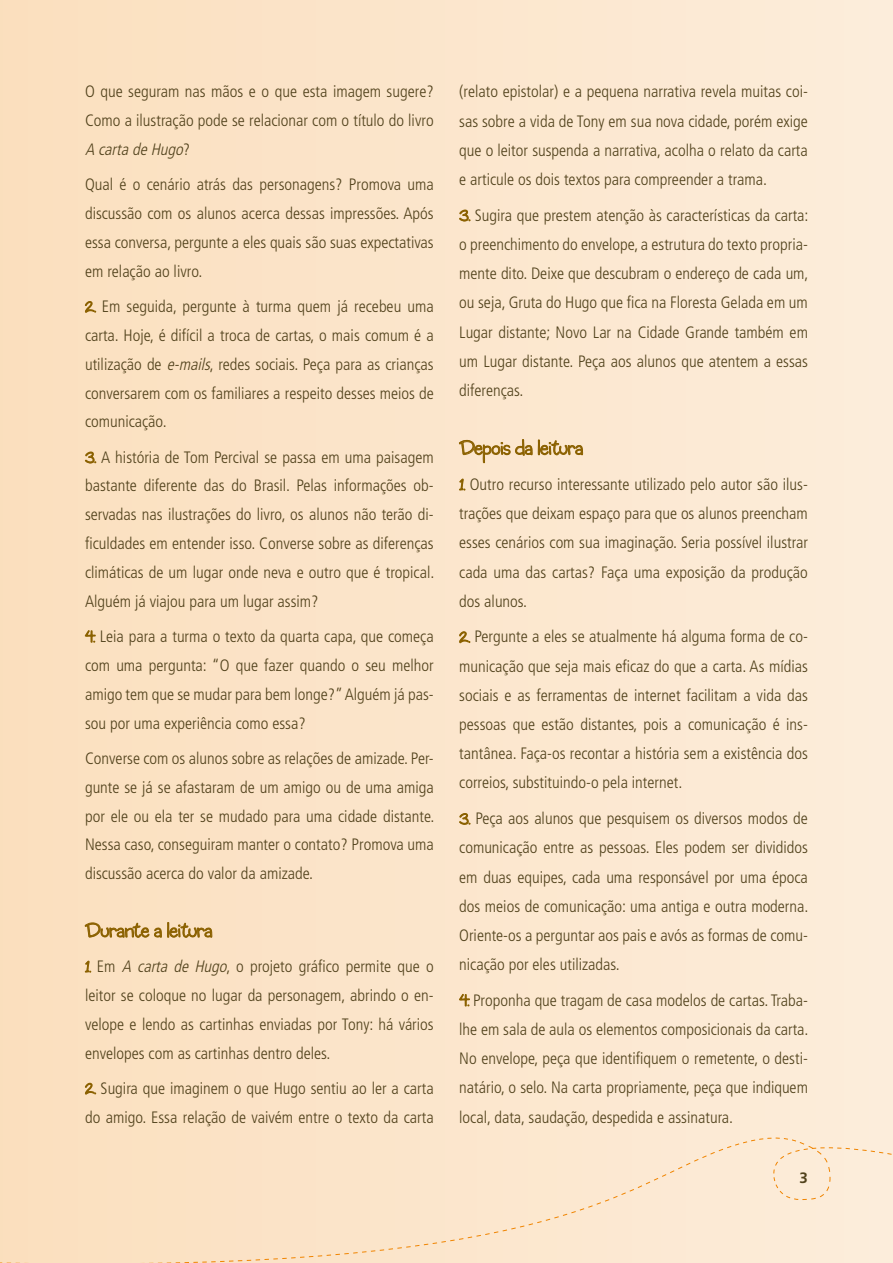
<style>
.page{position:relative;width:893px;height:1263px;background:#fff}
.page>*{position:absolute;margin:0;border:0;box-sizing:border-box;transform-origin:0 0}
.t1{font:21px "Coop Forged";color:#8b6100}
.t2{font:300 condensed 16.5px/29.2px "Frutiger LT Std";color:#51421c;text-align:justify}
.t3{font:700 15px "Frutiger LT Std";color:#51421c}
.s1{font-style:italic}
.s2{font-family:"Coop Forged";font-weight:400;font-stretch:normal;color:#8b6100}
</style>
<div class="page">
<div style="left:0;top:0;width:893px;height:1263px;background:linear-gradient(to right,#fbdfbe,#fceddb)"></div>
<hr style="left:0;top:0;width:1px;height:1263px;background:#f08400">
<svg style="left:732px;top:1134px;width:161px;height:7px"></svg>
<svg style="left:0;top:1141px;width:893px;height:122px;background:#fbe5cb"></svg>
<svg style="left:85px;top:275px;width:12px;height:38px"></svg>
<svg style="left:85px;top:446px;width:12px;height:18px"></svg>
<svg style="left:85px;top:630px;width:11px;height:13px"></svg>
<svg style="left:84px;top:922px;width:129px;height:61px;background:#f0d5b0"></svg>
<svg style="left:85px;top:1056px;width:12px;height:39px"></svg>
<svg style="left:459px;top:204px;width:12px;height:18px"></svg>
<svg style="left:459px;top:439px;width:124px;height:26px;background:#e2c9a0"></svg>
<svg style="left:459px;top:478px;width:7px;height:23px"></svg>
<svg style="left:459px;top:605px;width:12px;height:38px"></svg>
<svg style="left:459px;top:807px;width:12px;height:18px"></svg>
<svg style="left:459px;top:994px;width:11px;height:13px"></svg>
<p class="t2" style="left:85px;top:78px;width:350px;line-height:28.8px">O que seguram nas mãos e o que esta imagem sugere?<br>Como a ilustração pode se relacionar com o título do livro <span class="s1">A cartadeHugo</span>?</p>
<p class="t2" style="left:85px;top:170px;width:350px;line-height:28.8px">Qual é o cenário atrás das personagens? Promova uma discussão com os alunos acerca dessas impressões. Após essa conversa, pergunte a eles quais são suas expectativas em relação ao livro.</p>
<p class="t2" style="left:85px;top:292px;width:350px;line-height:28.8px"><span class="s2">2.</span> Em seguida, pergunte à turma quem já recebeu uma carta. Hoje, é difícil a troca de cartas, o mais comum é a utilização de <span class="s1">e-mails</span>, redes sociais. Peça para as crianças conversarem com os familiares a respeito desses meios de comunicação.</p>
<p class="t2" style="left:85px;top:443px;width:351px;line-height:28.8px"><span class="s2">3.</span> A história de Tom Percival se passa em uma paisagem bastante diferente das do Brasil. Pelas informações ob&shy;servadas nas ilustrações do livro, os alunos não terão di&shy;ficuldades em entender isso. Converse sobre as diferenças climáticas de um lugar onde neva e outro que é tropical.<br>Alguém já viajou para um lugar assim?</p>
<p class="t2" style="left:85px;top:622px;width:350px;line-height:28.8px"><span class="s2">4.</span> Leia para a turma o texto da quarta capa, que começa com uma pergunta: “O que fazer quando o seu melhor amigo tem que se mudar para bem longe?” Alguém já pas&shy;sou por uma experiência como essa?</p>
<p class="t2" style="left:85px;top:744px;width:351px;line-height:28.8px">Converse com os alunos sobre as relações de amizade. Per&shy;gunte se já se afastaram de um amigo ou de uma amiga por ele ou ela ter se mudado para uma cidade distante.<br>Nessa caso, conseguiram manter o contato? Promova uma discussão acerca do valor da amizade.</p>
<p class="t1" style="left:85px;top:917px;width:129px">Durante a leitura</p>
<p class="t2" style="left:85px;top:952px;width:350px;line-height:28.8px"><span class="s2">1.</span> Em <span class="s1">A carta de Hugo</span>, o projeto gráfico permite que o leitor se coloque no lugar da personagem, abrindo o en&shy;velope e lendo as cartinhas enviadas por Tony: há vários envelopes com as cartinhas dentro deles.</p>
<p class="t2" style="left:85px;top:1074px;width:350px;line-height:28.8px"><span class="s2">2.</span> Sugira que imaginem o que Hugo sentiu ao ler a carta do amigo. Essa relação de vaivém entre o texto da carta</p>
<p class="t2" style="left:459px;top:77px;width:350px">(relato epistolar) e a pequena narrativa revela muitas coi&shy;sas sobre a vida de Tony em sua nova cidade, porém exige que o leitor suspenda a narrativa, acolha o relato da carta e articule os dois textos para compreender a trama.</p>
<p class="t2" style="left:459px;top:201px;width:351px"><span class="s2">3.</span> Sugira que prestem atenção às características da carta: o preenchimento do envelope, a estrutura do texto propria&shy;mente dito. Deixe que descubram o endereço de cada um, ou seja, Gruta do Hugo que fica na Floresta Gelada em um Lugar distante; Novo Lar na Cidade Grande também em um Lugar distante. Peça aos alunos que atentem a essas diferenças.</p>
<p class="t1" style="left:459px;top:435px;width:125px">Depois da leitura</p>
<p class="t2" style="left:459px;top:470px;width:350px"><span class="s2">1.</span> Outro recurso interessante utilizado pelo autor são ilus&shy;trações que deixam espaço para que os alunos preencham esses cenários com sua imaginação. Seria possível ilustrar cada uma das cartas? Faça uma exposição da produção dos alunos.</p>
<p class="t2" style="left:459px;top:622px;width:350px"><span class="s2">2.</span> Pergunte a eles se atualmente há alguma forma de co&shy;municação que seja mais eficaz do que a carta. As mídias sociais e as ferramentas de internet facilitam a vida das pessoas que estão distantes, pois a comunicação é ins&shy;tantânea. Faça-os recontar a história sem a existência dos correios, substituindo-o pela internet.</p>
<p class="t2" style="left:459px;top:804px;width:351px"><span class="s2">3.</span> Peça aos alunos que pesquisem os diversos modos de comunicação entre as pessoas. Eles podem ser divididos em duas equipes, cada uma responsável por uma época dos meios de comunicação: uma antiga e outra moderna.<br>Oriente-os a perguntar aos pais e avós as formas de comu&shy;nicação por eles utilizadas.</p>
<p class="t2" style="left:459px;top:986px;width:351px"><span class="s2">4.</span> Proponha que tragam de casa modelos de cartas. Traba&shy;lhe em sala de aula os elementos composicionais da carta.<br>No envelope, peça que identifiquem o remetente, o desti&shy;natário, o selo. Na carta propriamente, peça que indiquem local, data, saudação, despedida e assinatura.</p>
<p class="t3" style="left:800px;top:1169px;width:10px">3</p>
</div>
